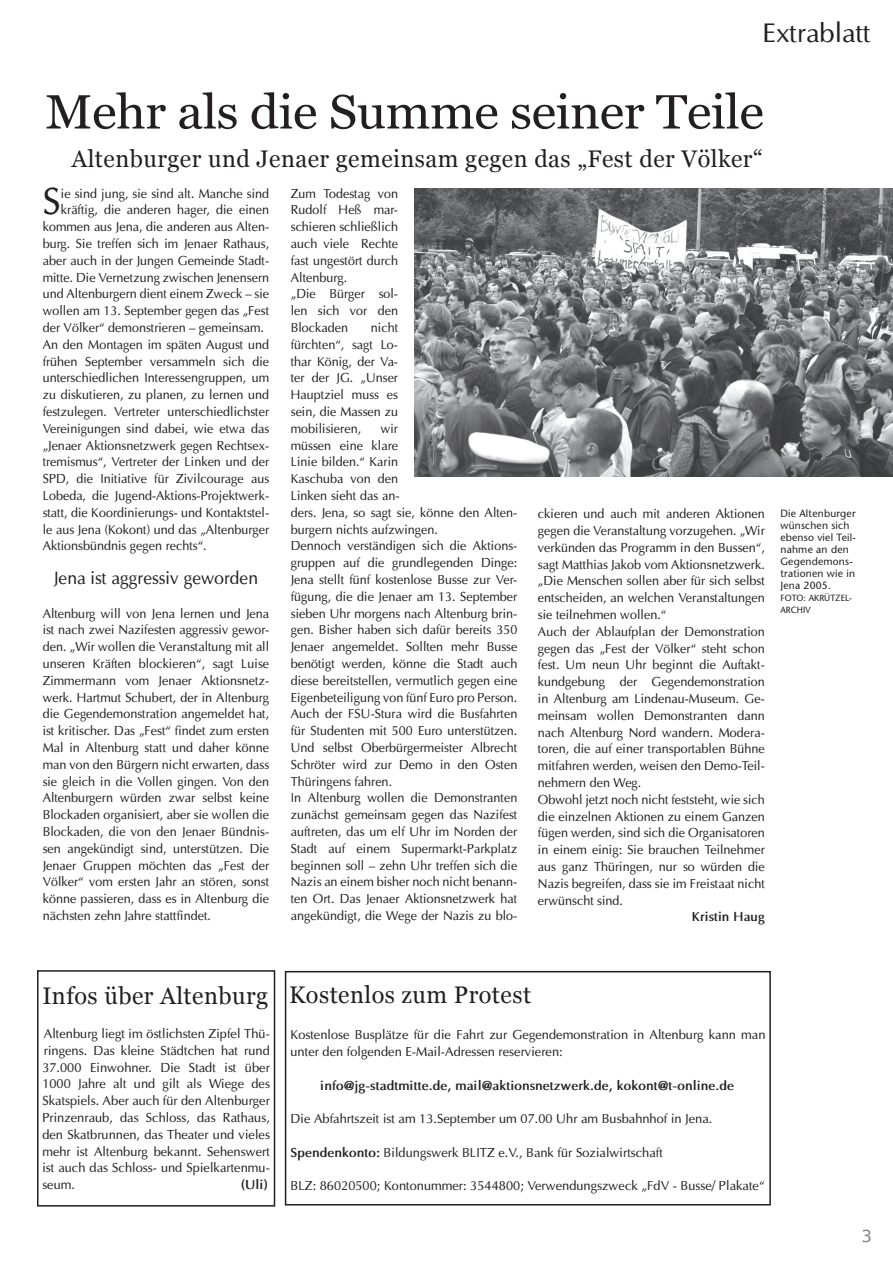
<style>
.page{position:relative;width:893px;height:1263px;background:#fff}
.page>*{position:absolute;margin:0;border:0;box-sizing:border-box;transform-origin:0 0}
.t1{font:48px "Georgia";letter-spacing:-.01em;color:#231f20;scale:1.06 1}
.t2{font:37.65px "Optima";color:#231f20;scale:.96 1}
.t3{font:27px "Optima";color:#231f20}
.t4{font:24px "Georgia";letter-spacing:.02em;color:#231f20}
.t5{font:18px "Optima";color:#231f20;scale:.96 1}
.t6{font:16.5px "Bitstream Vera Sans";color:#808285}
.t7{font:13.05px/16.8px "Optima";color:#231f20;scale:.96 1}
.t8{font:13.05px/16.8px "Optima";color:#231f20;text-align:justify}
.t9{font:700 13.05px "Optima";color:#231f20}
.t10{font:700 13.05px "Optima";color:#231f20;scale:.96 1}
.t11{font:10.5px/12px "Stone Sans";letter-spacing:.02em;color:#231f20}
.t12{font:9px/12px "Stone Sans";color:#231f20}
.s1{font-weight:700}
</style>
<div class="page">
<img style="left:414px;top:189px;width:478px;height:287px">
<div style="left:37px;top:970px;width:238px;height:237px;border:1px solid #231f20"></div>
<div style="left:285px;top:971px;width:485px;height:235px;border:1px solid #231f20"></div>
<h3 class="t3" style="left:762px;top:19px;width:110px">Extrablatt</h3>
<h1 class="t1" style="left:45px;top:92px;width:679px">Mehr als die Summe seiner Teile</h1>
<h3 class="t4" style="left:71px;top:149px;width:692px">Altenburger und Jenaer gemeinsam gegen das „Fest der Völker“</h3>
<h2 class="t2" style="left:43px;top:182px;width:20px">S</h2>
<p class="t7" style="left:61px;top:185px;width:218px">ie sind jung, sie sind alt. Manche sind</p>
<p class="t7" style="left:61px;top:202px;width:218px">kräftig, die anderen hager, die einen</p>
<p class="t7" style="left:43px;top:219px;width:237px">kommen aus Jena, die anderen aus Alten-</p>
<p class="t7" style="left:43px;top:236px;width:237px">burg. Sie treffen sich im Jenaer Rathaus,</p>
<p class="t7" style="left:43px;top:253px;width:237px">aber auch in der Jungen Gemeinde Stadt-</p>
<p class="t7" style="left:43px;top:269px;width:237px">mitte. Die Vernetzung zwischen Jenensern</p>
<p class="t7" style="left:43px;top:286px;width:237px">und Altenburgern dient einem Zweck – sie</p>
<p class="t7" style="left:43px;top:303px;width:237px">wollen am 13. September gegen das „Fest</p>
<p class="t7" style="left:43px;top:320px;width:232px">der Völker“ demonstrieren – gemeinsam.</p>
<p class="t7" style="left:43px;top:337px;width:237px">An den Montagen im späten August und</p>
<p class="t7" style="left:43px;top:353px;width:237px">frühen September versammeln sich die</p>
<p class="t7" style="left:43px;top:370px;width:237px">unterschiedlichen Interessengruppen, um</p>
<p class="t7" style="left:43px;top:387px;width:237px">zu diskutieren, zu planen, zu lernen und</p>
<p class="t7" style="left:43px;top:404px;width:237px">festzulegen. Vertreter unterschiedlichster</p>
<p class="t7" style="left:43px;top:421px;width:237px">Vereinigungen sind dabei, wie etwa das</p>
<p class="t7" style="left:43px;top:437px;width:237px">„Jenaer Aktionsnetzwerk gegen Rechtsex-</p>
<p class="t7" style="left:43px;top:454px;width:237px">tremismus“, Vertreter der Linken und der</p>
<p class="t7" style="left:43px;top:471px;width:237px">SPD, die Initiative für Zivilcourage aus</p>
<p class="t7" style="left:43px;top:488px;width:237px">Lobeda, die Jugend-Aktions-Projektwerk-</p>
<p class="t7" style="left:43px;top:505px;width:237px">statt, die Koordinierungs- und Kontaktstel-</p>
<p class="t7" style="left:43px;top:521px;width:237px">le aus Jena (Kokont) und das „Altenburger</p>
<p class="t7" style="left:43px;top:538px;width:172px">Aktionsbündnis gegen rechts“.</p>
<h3 class="t5" style="left:54px;top:569px;width:214px">Jena ist aggressiv geworden</h3>
<p class="t7" style="left:43px;top:605px;width:237px;text-align:justify">Altenburg will von Jena lernen und Jena ist nach zwei Nazifesten aggressiv gewor&shy;den. „Wir wollen die Veranstaltung mit all unseren Kräften blockieren“, sagt Luise Zimmermann vom Jenaer Aktionsnetz&shy;werk. Hartmut Schubert, der in Altenburg die Gegendemonstration angemeldet hat, ist kritischer. Das „Fest“ findet zum ersten Mal in Altenburg statt und daher könne man von den Bürgern nicht erwarten, dass sie gleich in die Vollen gingen. Von den Altenburgern würden zwar selbst keine Blockaden organisiert, aber sie wollen die Blockaden, die von den Jenaer Bündnis&shy;sen angekündigt sind, unterstützen. Die Jenaer Gruppen möchten das „Fest der Völker“ vom ersten Jahr an stören, sonst könne passieren, dass es in Altenburg die nächsten zehn Jahre stattfindet.</p>
<p class="t7" style="left:291px;top:185px;width:113px">Zum Todestag von<br>Rudolf Heß mar&shy;schieren schließlich auch viele Rechte fast ungestört durch<br>Altenburg.<br>„Die Bürger sol&shy;len sich vor den<br>Blockaden</p>
<p class="t7" style="left:291px;top:320px;width:113px;text-align:justify;text-indent:80px">nicht fürchten“, sagt Lo&shy;thar König, der Va&shy;ter der JG. „Unser Hauptziel muss es sein, die Massen zu mobilisieren,</p>
<p class="t7" style="left:291px;top:421px;width:237px;text-indent:90px">wir<br>müssen eine klare<br>Linie bilden.“ Karin<br>Kaschuba von den<br>Linken sieht das an-<br>ders. Jena, so sagt sie, könne den Alten&shy;burgern nichts aufzwingen.<br>Dennoch verständigen sich die Aktions&shy;gruppen auf die grundlegenden Dinge:<br>Jena stellt fünf kostenlose Busse zur Ver&shy;fügung, die die Jenaer am 13. September sieben Uhr morgens nach Altenburg brin&shy;gen. Bisher haben sich dafür bereits 350<br>Jenaer angemeldet. Sollten mehr Busse benötigt werden, könne die Stadt auch diese bereitstellen, vermutlich gegen eine Eigenbeteiligung von fünf Euro pro Person.<br>Auch der FSU-Stura wird die Busfahrten für Studenten mit 500 Euro unterstützen.<br>Und selbst Oberbürgermeister Albrecht Schröter wird zur Demo in den Osten Thüringens fahren.<br>In Altenburg wollen die Demonstranten zunächst gemeinsam gegen das Nazifest auftreten, das um elf Uhr im Norden der Stadt auf einem Supermarkt-Parkplatz beginnen soll – zehn Uhr treffen sich die Nazis an einem bisher noch nicht benann&shy;ten Ort. Das Jenaer Aktionsnetzwerk hat angekündigt, die Wege der Nazis zu blo-</p>
<p class="t7" style="left:538px;top:506px;width:238px">ckieren und auch mit anderen Aktionen gegen die Veranstaltung vorzugehen. „Wir verkünden das Programm in den Bussen“, sagt Matthias Jakob vom Aktionsnetzwerk. „Die Menschen sollen aber für sich selbst entscheiden, an welchen Veranstaltungen sie teilnehmen wollen.“<br>Auch der Ablaufplan der Demonstration gegen das „Fest der Völker“ steht schon fest. Um neun Uhr beginnt die Auftakt&shy;kundgebung der Gegendemonstration in Altenburg am Lindenau-Museum. Ge&shy;meinsam wollen Demonstranten dann nach Altenburg Nord wandern. Modera&shy;toren, die auf einer transportablen Bühne mitfahren werden, weisen den Demo-Teil&shy;nehmern den Weg.<br>Obwohl jetzt noch nicht feststeht, wie sich die einzelnen Aktionen zu einem Ganzen fügen werden, sind sich die Organisatoren in einem einig: Sie brauchen Teilnehmer aus ganz Thüringen, nur so würden die Nazis begreifen, dass sie im Freistaat nicht erwünscht sind.</p>
<p class="t10" style="left:692px;top:911px;width:77px">Kristin Haug</p>
<p class="t11" style="left:780px;top:509px;width:77px">Die Altenburger wünschen sich ebenso viel Teil&shy;nahme an den<br>Gegendemons&shy;trationen wie in<br>Jena 2005.</p>
<p class="t12" style="left:780px;top:593px;width:73px">FOTO: AKRÜTZEL-<br>ARCHIV</p>
<h3 class="t4" style="left:42px;top:986px;width:227px">Infos über Altenburg</h3>
<p class="t8" style="left:42px;top:1026px;width:229px">Altenburg liegt im östlichsten Zipfel Thü&shy;ringens. Das kleine Städtchen hat rund 37.000 Einwohner. Die Stadt ist über 1000 Jahre alt und gilt als Wiege des Skatspiels. Aber auch für den Altenburger Prinzenraub, das Schloss, das Rathaus, den Skatbrunnen, das Theater und vieles mehr ist Altenburg bekannt. Sehenswert ist auch das Schloss- und Spielkartenmu&shy;seum.</p>
<p class="t9" style="left:241px;top:1179px;width:28px">(Uli)</p>
<h3 class="t4" style="left:289px;top:985px;width:243px">Kostenlos zum Protest</h3>
<p class="t8" style="left:290px;top:1027px;width:476px">Kostenlose Busplätze für die Fahrt zur Gegendemonstration in Altenburg kann man unter den folgenden E-Mail-Adressen reservieren:</p>
<p class="t9" style="left:320px;top:1079px;width:415px">info@jg-stadtmitte.de, mail@aktionsnetzwerk.de, kokont@t-online.de</p>
<p class="t8" style="left:290px;top:1111px;width:423px">Die Abfahrtszeit ist am 13.September um 07.00 Uhr am Busbahnhof in Jena.</p>
<p class="t8" style="left:290px;top:1144px;width:374px"><span class="s1">Spendenkonto:</span> Bildungswerk BLITZ e.V., Bank für Sozialwirtschaft</p>
<p class="t8" style="left:290px;top:1178px;width:475px">BLZ: 86020500; Kontonummer: 3544800; Verwendungszweck „FdV - Busse/ Plakate“</p>
<p class="t6" style="left:861px;top:1230px;width:12px">3</p>
</div>
